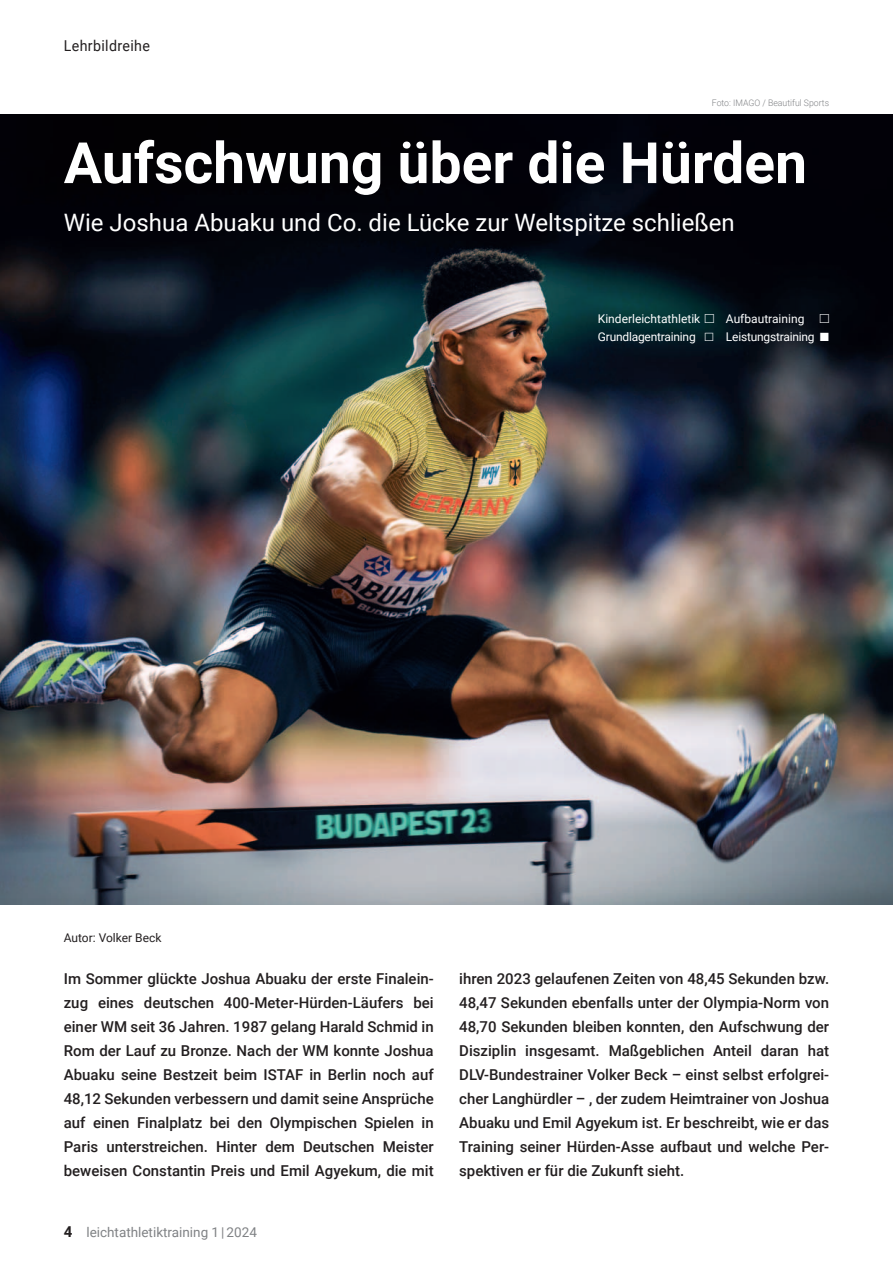
<style>
.page{position:relative;width:893px;height:1263px;background:#fff}
.page>*{position:absolute;margin:0;border:0;box-sizing:border-box;transform-origin:0 0}
.t1{font:700 57px "Roboto";color:#fff}
.t2{font:24px "Roboto";color:#fff}
.t3{font:500 15px/24px "Roboto";color:#231f20;text-align:justify}
.t4{font:15px "Roboto";letter-spacing:.025em;color:#231f20;scale:.95 1}
.t5{font:13.5px "Roboto";color:#808285}
.t6{font:12px/18.1px "Roboto";letter-spacing:-.015em;color:#fff}
.t7{font:12px "Roboto";color:#231f20}
.t8{font:12px "European Pi Three";color:#fff}
.t9{font:300 9px "Roboto";color:#808285}
.s1{font-family:"European Pi Three"}
.s2{font-weight:700;font-size:15px;color:#231f20}
</style>
<div class="page">
<img style="left:0;top:115px;width:893px;height:790px">
<svg style="left:705px;top:333px;width:8px;height:8px"></svg>
<svg style="left:820px;top:333px;width:9px;height:8px"></svg>
<p class="t4" style="left:64px;top:37px;width:92px">Lehrbildreihe</p>
<p class="t9" style="left:712px;top:98px;width:119px">Foto: IMAGO / Beautiful Sports</p>
<h1 class="t1" style="left:64px;top:130px;width:745px">Aufschwung über die Hürden</h1>
<h2 class="t2" style="left:64px;top:209px;width:672px">Wie Joshua Abuaku und Co. die Lücke zur Weltspitze schließen</h2>
<p class="t6" style="left:598px;top:310px;width:118px">Kinderleichtathletik <span class="s1">-<br></span>Grundlagentraining</p>
<p class="t6" style="left:726px;top:309px;width:80px">Aufbautraining</p>
<p class="t8" style="left:819px;top:311px;width:12px">-</p>
<p class="t6" style="left:726px;top:328px;width:90px">Leistungstraining</p>
<p class="t7" style="left:64px;top:930px;width:99px">Autor: Volker Beck</p>
<p class="t3" style="left:64px;top:967px;width:371px">Im Sommer glückte Joshua Abuaku der erste Finalein&shy;zug eines deutschen 400-Meter-Hürden-Läufers bei einer WM seit 36 Jahren. 1987 gelang Harald Schmid in Rom der Lauf zu Bronze. Nach der WM konnte Joshua Abuaku seine Bestzeit beim ISTAF in Berlin noch auf 48,12 Sekunden verbessern und damit seine Ansprüche auf einen Finalplatz bei den Olympischen Spielen in Paris unterstreichen. Hinter dem Deutschen Meister beweisen Constantin Preis und Emil Agyekum, die mit</p>
<p class="t3" style="left:459px;top:967px;width:371px">ihren 2023 gelaufenen Zeiten von 48,45 Sekunden bzw.<br>48,47 Sekunden ebenfalls unter der Olympia-Norm von 48,70 Sekunden bleiben konnten, den Aufschwung der Disziplin insgesamt. Maßgeblichen Anteil daran hat DLV-Bundestrainer Volker Beck – einst selbst erfolgrei&shy;cher Langhürdler – , der zudem Heimtrainer von Joshua Abuaku und Emil Agyekum ist. Er beschreibt, wie er das Training seiner Hürden-Asse aufbaut und welche Per&shy;spektiven er für die Zukunft sieht.</p>
<p class="t5" style="left:64px;top:1224px;width:195px"><span class="s2">4</span> leichtathletiktraining 1 | 2024</p>
</div>
